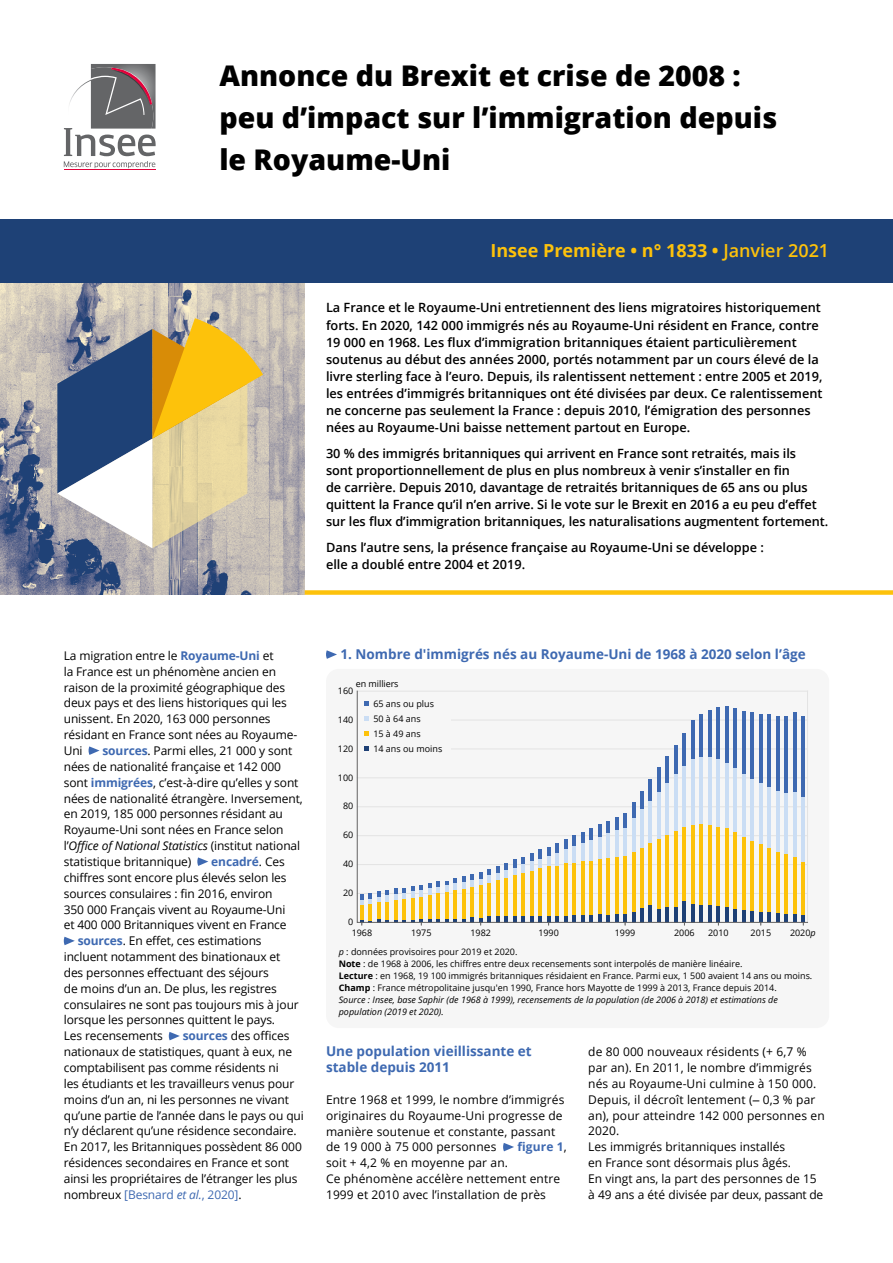
<style>
.page{position:relative;width:893px;height:1263px;background:#fff}
.page>*{position:absolute;margin:0;border:0;box-sizing:border-box;transform-origin:0 0}
.t1{font:800 28.5px/42px "Open Sans";color:#000}
.t2{font:700 18px "Open Sans";color:#fdc20b}
.t3{font:700 13.5px/15.9px "Open Sans";color:#3e69b1}
.t4{font:600 12.75px/17.1px "Open Sans";color:#000}
.t5{font:12px/15.9px "Open Sans";letter-spacing:-.01em;color:#000}
.t6{font:12px/15.9px "Open Sans";letter-spacing:.01em;color:#000}
.t7{font:700 12px "Open Sans";letter-spacing:-.01em;color:#3e69b1}
.t8{font:9px/12px "Open Sans";color:#000}
.s1{font-weight:600}
.s2{font-weight:700;color:#3e69b1}
.s3{font-style:italic}
.s4{font-weight:400;color:#000}
.s5{color:#3e69b1}
.s6{font-style:italic;color:#3e69b1}
.s7{font-weight:700}
.s8{font-family:"Arial"}
</style>
<div class="page">
<img style="left:0;top:282px;width:305px;height:313px">
<div style="left:0;top:219px;width:893px;height:63px;background:#1e4176"></div>
<div style="left:305px;top:590px;width:588px;height:5px;background:#fdc20b"></div>
<svg style="left:88px;top:746px;width:12px;height:9px"></svg>
<svg style="left:197px;top:857px;width:11px;height:9px"></svg>
<svg style="left:63px;top:937px;width:12px;height:8px"></svg>
<svg style="left:168px;top:1032px;width:12px;height:8px"></svg>
<svg style="left:57px;top:318px;width:206px;height:230px;background:#afa88d"></svg>
<hr style="left:64px;top:169px;width:91px;height:1px;background:#e2023b">
<svg style="left:64px;top:64px;width:92px;height:104px"></svg>
<svg style="left:503px;top:1143px;width:11px;height:8px"></svg>
<div style="left:326px;top:669px;width:503px;height:359px;background:#f6f6f6;border-radius:13px"></div>
<svg style="left:326px;top:650px;width:11px;height:9px"></svg>
<svg style="left:356px;top:690px;width:452px;height:233px"></svg>
<svg style="left:365px;top:701px;width:4px;height:5px"></svg>
<svg style="left:365px;top:716px;width:4px;height:5px"></svg>
<svg style="left:365px;top:731px;width:4px;height:4px"></svg>
<svg style="left:365px;top:746px;width:4px;height:4px"></svg>
<svg style="left:360px;top:919px;width:20px;height:6px"></svg>
<svg style="left:420px;top:918px;width:11px;height:7px"></svg>
<svg style="left:471px;top:911px;width:164px;height:14px"></svg>
<svg style="left:751px;top:910px;width:11px;height:15px"></svg>
<svg style="left:802px;top:914px;width:3px;height:11px"></svg>
<h1 class="t1" style="left:219px;top:53px;width:559px">Annonce du Brexit et crise de 2008 : peu d’impact sur l’immigration depuis le Royaume-Uni</h1>
<h2 class="t2" style="left:490px;top:238px;width:340px">Insee Première • n° 1833 • <span class="s1">Janvier 2021</span></h2>
<p class="t4" style="left:326px;top:299px;width:498px">La France et le Royaume-Uni entretiennent des liens migratoires historiquement forts. En 2020, 142 000 immigrés nés au Royaume-Uni résident en France, contre 19 000 en 1968. Les flux d’immigration britanniques étaient particulièrement soutenus au début des années 2000, portés notamment par un cours élevé de la livre sterling face à l’euro. Depuis, ils ralentissent nettement : entre 2005 et 2019, les entrées d’immigrés britanniques ont été divisées par deux. Ce ralentissement ne concerne pas seulement la France : depuis 2010, l’émigration des personnes nées au Royaume-Uni baisse nettement partout en Europe.</p>
<p class="t4" style="left:326px;top:444px;width:504px">30 % des immigrés britanniques qui arrivent en France sont retraités, mais ils<br>sont proportionnellement de plus en plus nombreux à venir s’installer en fin<br>de carrière. Depuis 2010, davantage de retraités britanniques de 65 ans ou plus quittent la France qu’il n’en arrive. Si le vote sur le Brexit en 2016 a eu peu d’effet sur les flux d’immigration britanniques, les naturalisations augmentent fortement.</p>
<p class="t4" style="left:326px;top:538px;width:439px">Dans l’autre sens, la présence française au Royaume-Uni se développe : elle a doublé entre 2004 et 2019.</p>
<p class="t5" style="left:64px;top:647px;width:235px">La migration entre le <span class="s2">Royaume-Uni</span> et<br>la France est un phénomène ancien en raison de la proximité géographique des deux pays et des liens historiques qui les unissent. En 2020, 163 000 personnes résidant en France sont nées au Royaume-Uni</p>
<p class="t5" style="left:64px;top:742px;width:241px;text-indent:39px"><span class="s2">sources</span>. Parmi elles, 21 000 y sont nées de nationalité française et 142 000 sont <span class="s2">immigrées</span>, c’est-à-dire qu’elles y sont nées de nationalité étrangère. Inversement, en 2019, 185 000 personnes résidant au Royaume-Uni sont nées en France selon l’<span class="s3">Office of National Statistics</span> (institut national statistique britannique)</p>
<p class="t7" style="left:211px;top:853px;width:75px">encadré<span class="s4">. Ces</span></p>
<p class="t5" style="left:64px;top:869px;width:224px">chiffres sont encore plus élevés selon les</p>
<p class="t5" style="left:64px;top:885px;width:210px">sources consulaires : fin 2016, environ</p>
<p class="t5" style="left:64px;top:901px;width:223px">350 000 Français vivent au Royaume-Uni</p>
<p class="t5" style="left:64px;top:917px;width:224px">et 400 000 Britanniques vivent en France</p>
<p class="t5" style="left:78px;top:932px;width:185px"><span class="s2">sources</span>. En effet, ces estimations</p>
<p class="t5" style="left:64px;top:948px;width:218px">incluent notamment des binationaux et</p>
<p class="t5" style="left:64px;top:964px;width:207px">des personnes effectuant des séjours</p>
<p class="t5" style="left:64px;top:980px;width:215px">de moins d’un an. De plus, les registres</p>
<p class="t5" style="left:64px;top:996px;width:237px">consulaires ne sont pas toujours mis à jour</p>
<p class="t5" style="left:64px;top:1012px;width:213px">lorsque les personnes quittent le pays.</p>
<p class="t5" style="left:64px;top:1028px;width:101px">Les recensements</p>
<p class="t5" style="left:64px;top:1028px;width:242px;text-indent:119px"><span class="s2">sources</span> des offices nationaux de statistiques, quant à eux, ne comptabilisent pas comme résidents ni<br>les étudiants et les travailleurs venus pour moins d’un an, ni les personnes ne vivant qu’une partie de l’année dans le pays ou qui n’y déclarent qu’une résidence secondaire.<br>En 2017, les Britanniques possèdent 86 000 résidences secondaires en France et sont ainsi les propriétaires de l’étranger les plus nombreux <span class="s5">[Besnard</span> <span class="s6">et al.</span><span class="s5">, 2020]</span>.</p>
<p class="t3" style="left:341px;top:646px;width:467px">1. Nombre d'immigrés nés au Royaume-Uni de 1968 à 2020 selon l’âge</p>
<p class="t8" style="left:356px;top:678px;width:44px">en milliers</p>
<p class="t8" style="left:338px;top:684px;width:17px">160</p>
<p class="t8" style="left:338px;top:713px;width:17px">140</p>
<p class="t8" style="left:338px;top:742px;width:17px">120</p>
<p class="t8" style="left:338px;top:771px;width:17px">100</p>
<p class="t8" style="left:343px;top:800px;width:12px">80</p>
<p class="t8" style="left:343px;top:829px;width:12px">60</p>
<p class="t8" style="left:343px;top:858px;width:12px">40</p>
<p class="t8" style="left:343px;top:887px;width:12px">20</p>
<p class="t8" style="left:348px;top:915px;width:7px">0</p>
<p class="t8" style="left:373px;top:696px;width:70px;line-height:15px">65 ans ou plus<br>50 à 64 ans<br>15 à 49 ans<br>14 ans ou moins</p>
<p class="t8" style="left:352px;top:926px;width:22px">1968</p>
<p class="t8" style="left:411px;top:926px;width:22px">1975</p>
<p class="t8" style="left:470px;top:926px;width:22px">1982</p>
<p class="t8" style="left:538px;top:926px;width:22px">1990</p>
<p class="t8" style="left:615px;top:926px;width:22px">1999</p>
<p class="t8" style="left:674px;top:926px;width:22px">2006</p>
<p class="t8" style="left:708px;top:926px;width:22px">2010</p>
<p class="t8" style="left:750px;top:926px;width:22px">2015</p>
<p class="t8" style="left:790px;top:926px;width:27px">2020<span class="s3">p</span></p>
<p class="t8" style="left:339px;top:945px;width:475px"><span class="s3">p</span> : données provisoires pour 2019 et 2020.<br><span class="s7">Note</span> : de 1968 à 2006, les chiffres entre deux recensements sont interpolés de manière linéaire.<br><span class="s7">Lecture</span> : en 1968, 19 100 immigrés britanniques résidaient en France. Parmi eux, 1 500 avaient 14 ans ou moins.<br><span class="s7">Champ</span> : France métropolitaine jusqu'en 1990, France hors Mayotte de 1999 à 2013, France depuis 2014.<br><span class="s3">Source : Insee, base Saphir (de 1968 à 1999), recensements de la population (de 2006 à 2018) et estimations de population (2019 et 2020).</span></p>
<p class="t3" style="left:326px;top:1043px;width:207px">Une population vieillissante et stable depuis 2011</p>
<p class="t6" style="left:326px;top:1091px;width:240px">Entre 1968 et 1999, le nombre d’immigrés originaires du Royaume-Uni progresse de manière soutenue et constante, passant de 19 000 à 75 000 personnes</p>
<p class="t7" style="left:517px;top:1138px;width:51px">figure 1<span class="s4">,</span></p>
<p class="t6" style="left:326px;top:1154px;width:236px">soit + 4,2 % en moyenne par an.<br>Ce phénomène accélère nettement entre<br>1999 et 2010 avec l’installation de près</p>
<p class="t6" style="left:588px;top:1043px;width:238px">de 80 000 nouveaux résidents (+ 6,7 % par an). En 2011, le nombre d’immigrés nés au Royaume-Uni culmine à 150 000.<br>Depuis, il décroît lentement (<span class="s8">‒</span> 0,3 % par an), pour atteindre 142 000 personnes en 2020.<br>Les immigrés britanniques installés<br>en France sont désormais plus âgés.<br>En vingt ans, la part des personnes de 15 à 49 ans a été divisée par deux, passant de</p>
</div>
